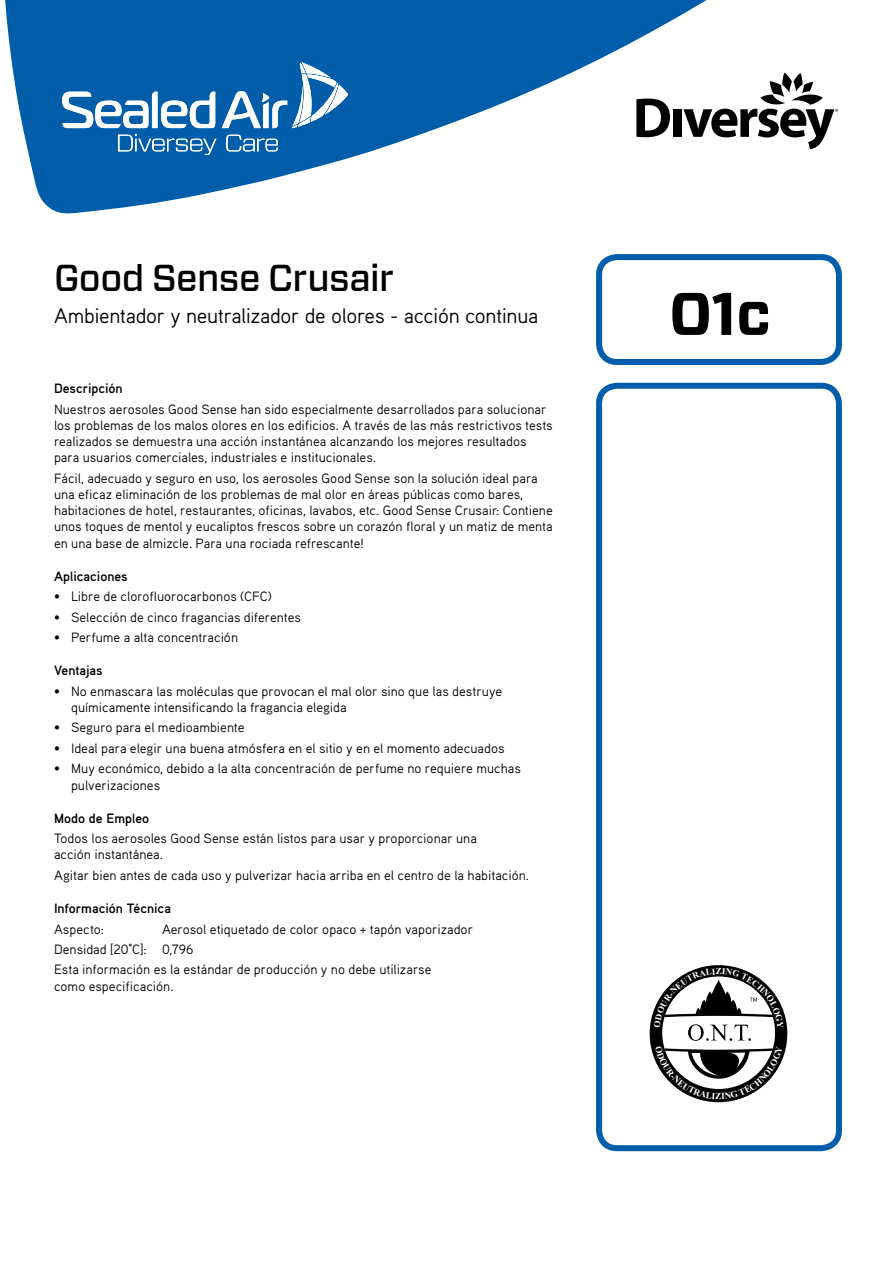
<style>
.page{position:relative;width:893px;height:1263px;background:#fff}
.page>*{position:absolute;margin:0;border:0;box-sizing:border-box;transform-origin:0 0}
.t1{font:700 60px "Forza";color:#000}
.t2{font:500 37.5px "Forza";letter-spacing:-.015em;color:#000}
.t3{font:21px "Aaux Pro OT";letter-spacing:-.015em;color:#000}
.t4{font:13.5px/16.2px "Aaux Pro OT";color:#000}
.t5{font:700 13.5px "Aaux Pro OT";color:#000}
.t6{font:700 9.15px "Times New Roman";color:#fff}
.t7{font:700 9px "Times New Roman";color:#fff}
</style>
<div class="page">
<svg style="left:5px;top:0;width:806px;height:214px;fill:#005daa"></svg>
<div style="left:596px;top:254px;width:246px;height:111px;border:6px solid #005daa;border-radius:18px"></div>
<div style="left:596px;top:383px;width:246px;height:768px;border:6px solid #005daa;border-radius:18px"></div>
<svg style="left:636px;top:99px;width:34px;height:38px"></svg>
<div style="left:673px;top:109px;width:9px;height:28px;background:#000"></div>
<svg style="left:683px;top:73px;width:155px;height:76px"></svg>
<div style="left:650px;top:965px;width:137px;height:137px;background:#000;border-radius:50%"></div>
<svg style="left:62px;top:92px;width:153px;height:36px"></svg>
<svg style="left:222px;top:62px;width:126px;height:66px"></svg>
<svg style="left:118px;top:134px;width:98px;height:21px;background:#3981bc"></svg>
<svg style="left:226px;top:135px;width:52px;height:16px"></svg>
<svg style="left:654px;top:968px;width:129px;height:131px"></svg>
<h2 class="t2" style="left:54px;top:253px;width:341px">Good Sense Crusair</h2>
<h3 class="t3" style="left:54px;top:303px;width:486px">Ambientador y neutralizador de olores - acción continua</h3>
<p class="t5" style="left:54px;top:380px;width:70px">Descripción</p>
<p class="t4" style="left:54px;top:400px;width:500px">Nuestros aerosoles Good Sense han sido especialmente desarrollados para solucionar los problemas de los malos olores en los edificios. A través de las más restrictivos tests realizados se demuestra una acción instantánea alcanzando los mejores resultados para usuarios comerciales, industriales e institucionales.</p>
<p class="t4" style="left:54px;top:469px;width:500px">Fácil, adecuado y seguro en uso, los aerosoles Good Sense son la solución ideal para una eficaz eliminación de los problemas de mal olor en áreas públicas como bares, habitaciones de hotel, restaurantes, oficinas, lavabos, etc. Good Sense Crusair: Contiene unos toques de mentol y eucaliptos frescos sobre un corazón floral y un matiz de menta en una base de almizcle. Para una rociada refrescante!</p>
<p class="t5" style="left:54px;top:567px;width:75px">Aplicaciones</p>
<p class="t4" style="left:54px;top:588px;width:220px">• Libre de clorofluorocarbonos (CFC)</p>
<p class="t4" style="left:54px;top:608px;width:248px">• Selección de cinco fragancias diferentes</p>
<p class="t4" style="left:54px;top:629px;width:186px">• Perfume a alta concentración</p>
<p class="t5" style="left:54px;top:662px;width:50px">Ventajas</p>
<p class="t4" style="left:71px;top:682px;width:433px;text-indent:-17px">• No enmascara las moléculas que provocan el mal olor sino que las destruye químicamente intensificando la fragancia elegida</p>
<p class="t4" style="left:54px;top:719px;width:192px">• Seguro para el medioambiente</p>
<p class="t4" style="left:54px;top:740px;width:452px">• Ideal para elegir una buena atmósfera en el sitio y en el momento adecuados</p>
<p class="t4" style="left:71px;top:760px;width:451px;text-indent:-17px">• Muy económico, debido a la alta concentración de perfume no requiere muchas pulverizaciones</p>
<p class="t5" style="left:54px;top:809px;width:97px">Modo de Empleo</p>
<p class="t4" style="left:54px;top:830px;width:424px">Todos los aerosoles Good Sense están listos para usar y proporcionar una acción instantánea.</p>
<p class="t4" style="left:54px;top:867px;width:477px">Agitar bien antes de cada uso y pulverizar hacia arriba en el centro de la habitación.</p>
<p class="t5" style="left:54px;top:900px;width:119px">Información Técnica</p>
<p class="t4" style="left:54px;top:920px;width:52px">Aspecto:</p>
<p class="t4" style="left:54px;top:918px;width:421px;line-height:20.4px;text-indent:108px">Aerosol etiquetado de color opaco + tapón vaporizador<br>Densidad [20°C]: 0,796<br>Esta información es la estándar de producción y no debe utilizarse</p>
<p class="t4" style="left:54px;top:977px;width:121px">como especificación.</p>
<h1 class="t1" style="left:669px;top:274px;width:103px">O1c</h1>
<p class="t7" style="left:716px;top:965px;width:8px">Z</p>
<p class="t6" style="left:715px;top:1090px;width:8px">Z</p>
</div>
